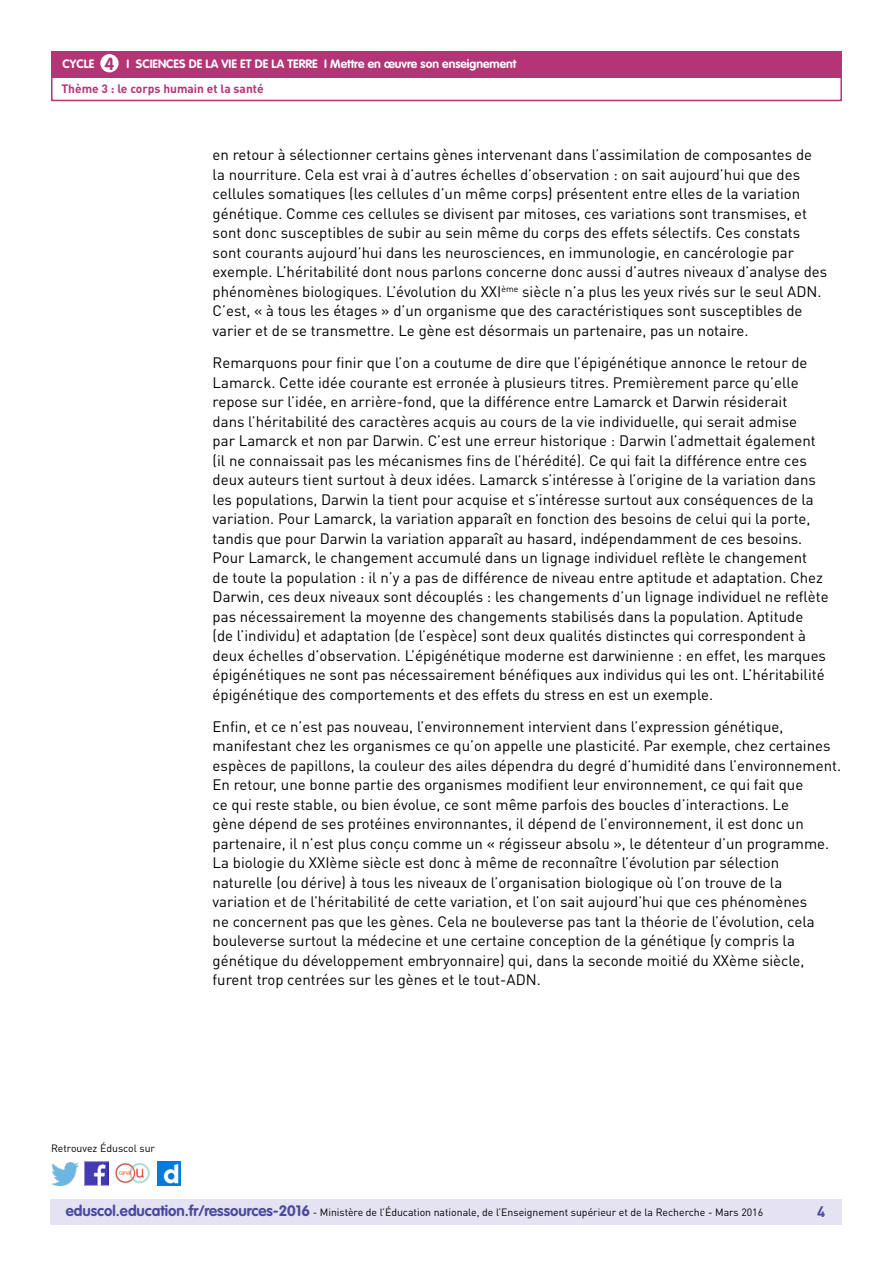
<style>
.page{position:relative;width:893px;height:1263px;background:#fff}
.page>*{position:absolute;margin:0;border:0;box-sizing:border-box;transform-origin:0 0}
.t1{font:700 17.25px "VAG Rounded Std";color:#b43476}
.t2{font:15px/19.5px "DIN Pro";color:#000}
.t3{font:700 15px "DIN Pro";color:#4b499e}
.t4{font:700 12px "VAG Rounded Std";color:#fff}
.t5{font:700 12px "DIN Pro";color:#b43476}
.t6{font:10.5px "DIN Pro";color:#000}
.s1{font-family:"VAG Rounded Std";font-weight:700;font-size:15px;color:#4b499e}
</style>
<div class="page">
<div style="left:50px;top:1199px;width:791px;height:26px;background:#e5e3f2"></div>
<div style="left:51px;top:51px;width:791px;height:27px;background:#b43476"></div>
<div style="left:100px;top:54px;width:19px;height:18px;background:#fff;border-radius:50%"></div>
<img style="left:85px;top:1162px;width:23px;height:23px">
<img style="left:51px;top:1163px;width:28px;height:22px">
<img style="left:158px;top:1162px;width:22px;height:23px">
<img style="left:115px;top:1162px;width:35px;height:22px">
<div style="left:51px;top:76px;width:791px;height:25px;border:2px solid #b43476"></div>
<p class="t1" style="left:105px;top:53px;width:11px">4</p>
<p class="t4" style="left:189px;top:57px;width:330px">de la vie et de la Terre I Mettre en œuvre son enseignement</p>
<p class="t4" style="left:63px;top:57px;width:33px">CYCLE</p>
<p class="t4" style="left:127px;top:57px;width:48px">I Sciences</p>
<p class="t5" style="left:61px;top:80px;width:204px">Thème 3 : le corps humain et la santé</p>
<p class="t2" style="left:213px;top:145px;width:616px">en retour à sélectionner certains gènes intervenant dans l’assimilation de composantes de la nourriture. Cela est vrai à d’autres échelles d’observation : on sait aujourd’hui que des cellules somatiques (les cellules d’un même corps) présentent entre elles de la variation génétique. Comme ces cellules se divisent par mitoses, ces variations sont transmises, et sont donc susceptibles de subir au sein même du corps des effets sélectifs. Ces constats sont courants aujourd’hui dans les neurosciences, en immunologie, en cancérologie par exemple. L’héritabilité dont nous parlons concerne donc aussi d’autres niveaux d’analyse des phénomènes biologiques. L’évolution du XXI<sup>ème</sup> siècle n’a plus les yeux rivés sur le seul ADN.<br>C’est, « à tous les étages » d’un organisme que des caractéristiques sont susceptibles de varier et de se transmettre. Le gène est désormais un partenaire, pas un notaire.</p>
<p class="t2" style="left:213px;top:353px;width:617px">Remarquons pour finir que l’on a coutume de dire que l’épigénétique annonce le retour de Lamarck. Cette idée courante est erronée à plusieurs titres. Premièrement parce qu’elle repose sur l’idée, en arrière-fond, que la différence entre Lamarck et Darwin résiderait<br>dans l’héritabilité des caractères acquis au cours de la vie individuelle, qui serait admise<br>par Lamarck et non par Darwin. C’est une erreur historique : Darwin l’admettait également (il ne connaissait pas les mécanismes fins de l’hérédité). Ce qui fait la différence entre ces deux auteurs tient surtout à deux idées. Lamarck s’intéresse à l’origine de la variation dans les populations, Darwin la tient pour acquise et s’intéresse surtout aux conséquences de la variation. Pour Lamarck, la variation apparaît en fonction des besoins de celui qui la porte, tandis que pour Darwin la variation apparaît au hasard, indépendamment de ces besoins.<br>Pour Lamarck, le changement accumulé dans un lignage individuel reflète le changement<br>de toute la population : il n’y a pas de différence de niveau entre aptitude et adaptation. Chez Darwin, ces deux niveaux sont découplés : les changements d’un lignage individuel ne reflète pas nécessairement la moyenne des changements stabilisés dans la population. Aptitude<br>(de l’individu) et adaptation (de l’espèce) sont deux qualités distinctes qui correspondent à deux échelles d’observation. L’épigénétique moderne est darwinienne : en effet, les marques épigénétiques ne sont pas nécessairement bénéfiques aux individus qui les ont. L’héritabilité épigénétique des comportements et des effets du stress en est un exemple.</p>
<p class="t2" style="left:213px;top:716px;width:630px">Enfin, et ce n’est pas nouveau, l’environnement intervient dans l’expression génétique, manifestant chez les organismes ce qu’on appelle une plasticité. Par exemple, chez certaines espèces de papillons, la couleur des ailes dépendra du degré d’humidité dans l’environnement.<br>En retour, une bonne partie des organismes modifient leur environnement, ce qui fait que<br>ce qui reste stable, ou bien évolue, ce sont même parfois des boucles d’interactions. Le<br>gène dépend de ses protéines environnantes, il dépend de l’environnement, il est donc un partenaire, il n’est plus conçu comme un « régisseur absolu », le détenteur d’un programme.<br>La biologie du XXIème siècle est donc à même de reconnaître l’évolution par sélection naturelle (ou dérive) à tous les niveaux de l’organisation biologique où l’on trouve de la variation et de l’héritabilité de cette variation, et l’on sait aujourd’hui que ces phénomènes<br>ne concernent pas que les gènes. Cela ne bouleverse pas tant la théorie de l’évolution, cela bouleverse surtout la médecine et une certaine conception de la génétique (y compris la génétique du développement embryonnaire) qui, dans la seconde moitié du XXème siècle, furent trop centrées sur les gènes et le tout-ADN.</p>
<p class="t6" style="left:51px;top:1141px;width:106px">Retrouvez Éduscol sur</p>
<p class="t6" style="left:66px;top:1205px;width:699px"><span class="s1">eduscol.education.fr/ressources-2016</span> - Ministère de l’Éducation nationale, de l’Enseignement supérieur et de la Recherche - Mars 2016</p>
<p class="t3" style="left:817px;top:1201px;width:10px">4</p>
</div>
